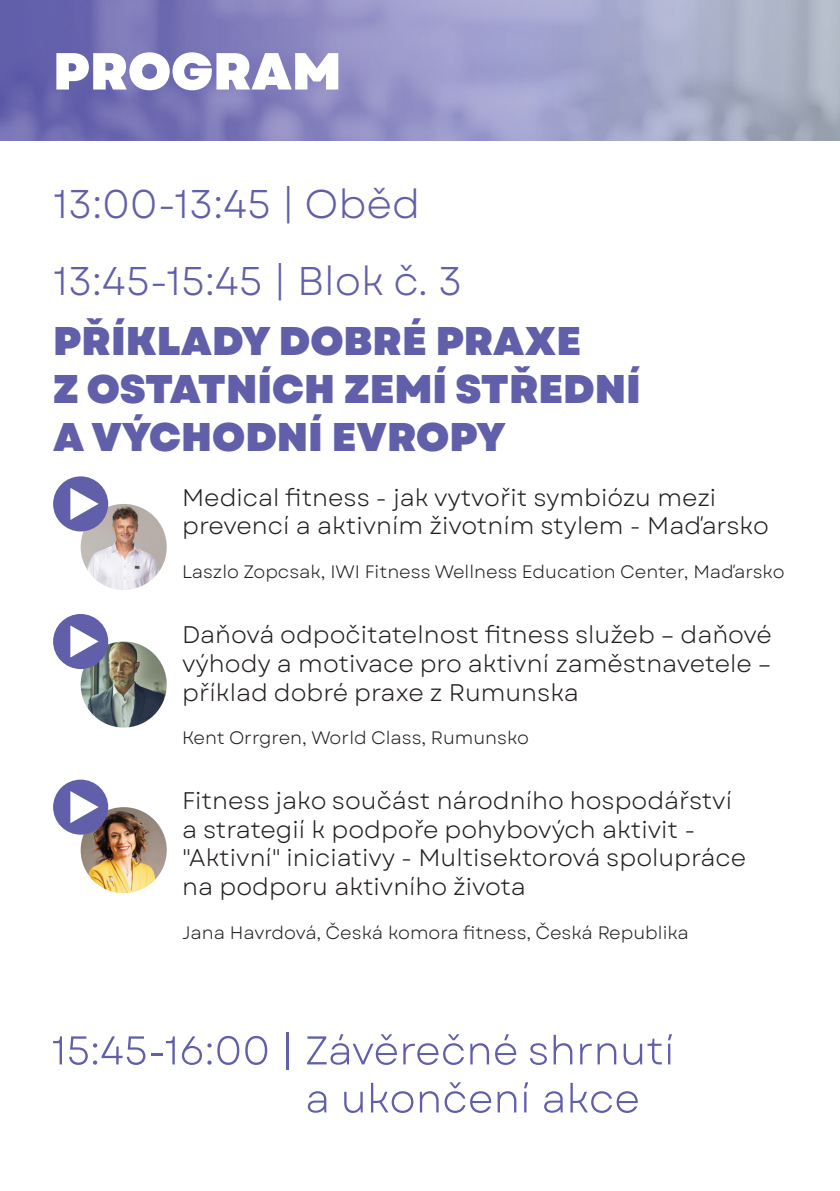
<style>
.page{position:relative;width:840px;height:1191px;background:#fff}
.page>*{position:absolute;margin:0;border:0;box-sizing:border-box;transform-origin:0 0}
.t1{font:800 52px "Garet";color:#fff}
.t2{font:800 40px/48px "Garet";color:#615fa9}
.t3{font:40px "Garet";color:#615fa9}
.t4{font:24px/28.8px "Garet";color:#231f20}
.t5{font:18px "Garet";color:#231f20}
</style>
<div class="page">
<img style="left:0;top:0;width:839px;height:141px">
<img style="left:81px;top:641px;width:86px;height:86px;border-radius:43px">
<div style="left:53px;top:614px;width:55px;height:55px;background:#615fa9;border-radius:50%"></div>
<img style="left:81px;top:807px;width:86px;height:86px;border-radius:43px">
<img style="left:81px;top:504px;width:86px;height:86px;border-radius:43px">
<div style="left:53px;top:476px;width:55px;height:55px;background:#615fa9;border-radius:50%"></div>
<svg style="left:70px;top:488px;width:29px;height:32px"></svg>
<svg style="left:70px;top:625px;width:29px;height:32px"></svg>
<div style="left:53px;top:779px;width:55px;height:55px;background:#615fa9;border-radius:50%"></div>
<svg style="left:70px;top:791px;width:29px;height:32px"></svg>
<svg style="left:53px;top:1036px;width:9px;height:28px"></svg>
<svg style="left:69px;top:1036px;width:76px;height:29px"></svg>
<svg style="left:151px;top:1036px;width:24px;height:28px"></svg>
<svg style="left:182px;top:1036px;width:29px;height:29px"></svg>
<svg style="left:217px;top:1036px;width:22px;height:29px"></svg>
<svg style="left:245px;top:1036px;width:22px;height:29px"></svg>
<hr style="left:286px;top:1032px;width:2px;height:37px;background:#615fa9">
<svg style="left:307px;top:1034px;width:90px;height:31px"></svg>
<svg style="left:403px;top:1034px;width:60px;height:31px"></svg>
<svg style="left:470px;top:1043px;width:19px;height:21px"></svg>
<svg style="left:495px;top:1034px;width:21px;height:31px"></svg>
<svg style="left:530px;top:1043px;width:16px;height:22px"></svg>
<svg style="left:553px;top:1034px;width:19px;height:30px"></svg>
<svg style="left:580px;top:1043px;width:11px;height:21px"></svg>
<svg style="left:597px;top:1043px;width:19px;height:21px"></svg>
<svg style="left:623px;top:1043px;width:18px;height:22px"></svg>
<svg style="left:647px;top:1038px;width:14px;height:26px"></svg>
<svg style="left:668px;top:1034px;width:3px;height:30px"></svg>
<svg style="left:307px;top:1091px;width:19px;height:21px"></svg>
<svg style="left:344px;top:1091px;width:18px;height:22px"></svg>
<svg style="left:371px;top:1082px;width:42px;height:31px"></svg>
<svg style="left:419px;top:1091px;width:19px;height:21px"></svg>
<svg style="left:444px;top:1082px;width:47px;height:31px"></svg>
<svg style="left:497px;top:1091px;width:19px;height:21px"></svg>
<svg style="left:524px;top:1082px;width:4px;height:30px"></svg>
<svg style="left:544px;top:1091px;width:18px;height:21px"></svg>
<svg style="left:570px;top:1082px;width:67px;height:31px"></svg>
<h1 class="t1" style="left:53px;top:37px;width:290px">PROGRAM</h1>
<h2 class="t3" style="left:53px;top:180px;width:368px">13:00-13:45 | Oběd</h2>
<h2 class="t3" style="left:53px;top:256px;width:410px">13:45-15:45 | Blok č. 3</h2>
<h2 class="t2" style="left:53px;top:318px;width:589px">PŘÍKLADY DOBRÉ PRAXE<br>Z OSTATNÍCH ZEMÍ STŘEDNÍ<br>A VÝCHODNÍ EVROPY</h2>
<p class="t4" style="left:182px;top:483px;width:588px">Medical fitness - jak vytvořit symbiózu mezi prevencí a aktivním životním stylem - Maďarsko</p>
<p class="t5" style="left:182px;top:560px;width:603px">Laszlo Zopcsak, IWI Fitness Wellness Education Center, Maďarsko</p>
<p class="t4" style="left:182px;top:621px;width:591px;text-align:justify">Daňová odpočitatelnost fitness služeb – daňové výhody a motivace pro aktivní zaměstnavetele – příklad dobré praxe z Rumunska</p>
<p class="t5" style="left:182px;top:727px;width:348px">Kent Orrgren, World Class, Rumunsko</p>
<p class="t4" style="left:182px;top:787px;width:565px">Fitness jako součást národního hospodářství a strategií k podpoře pohybových aktivit - "Aktivní" iniciativy - Multisektorová spolupráce na podporu aktivního života</p>
<p class="t5" style="left:182px;top:921px;width:508px">Jana Havrdová, Česká komora fitness, Česká Republika</p>
</div>
